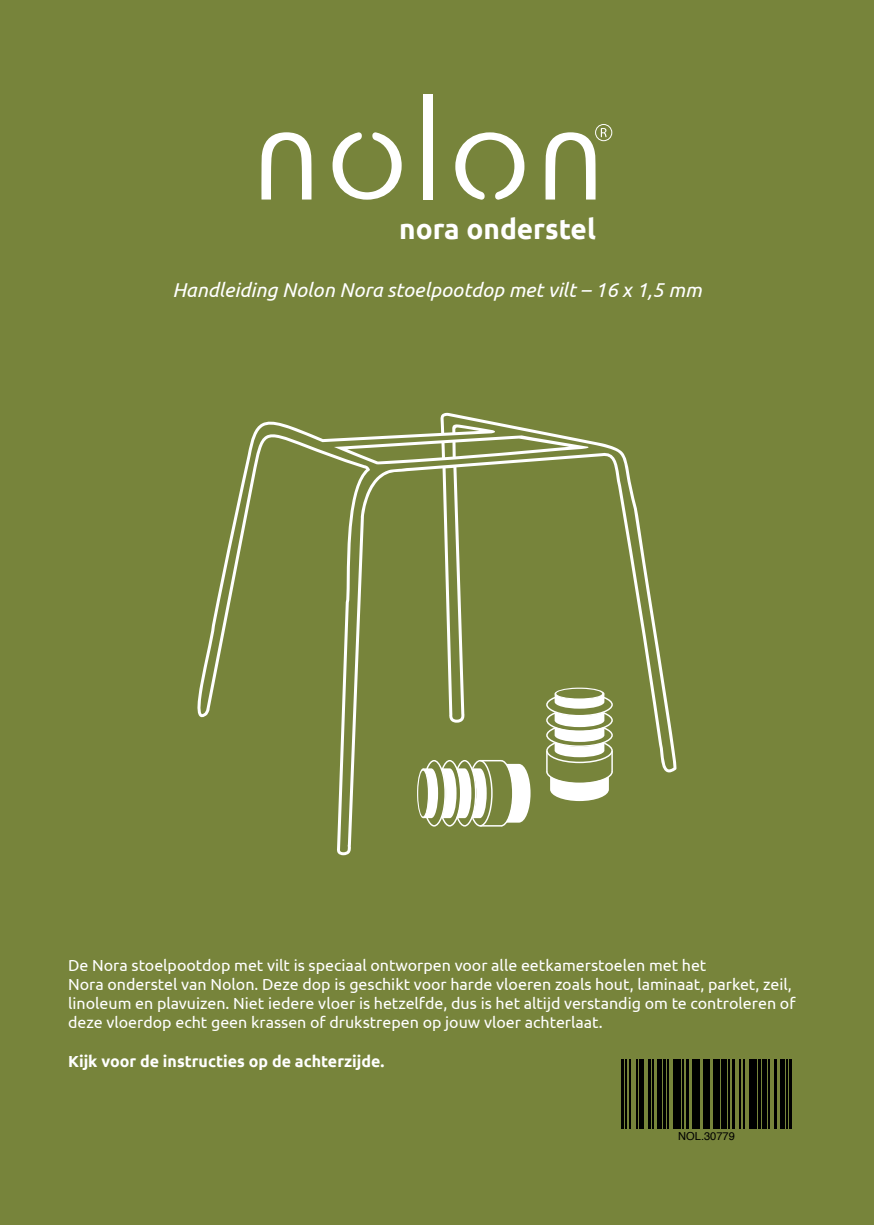
<style>
.page{position:relative;width:874px;height:1225px;background:#fff}
.page>*{position:absolute;margin:0;border:0;box-sizing:border-box;transform-origin:0 0}
.t1{font:700 28px "Ubuntu";color:#fff}
.t2{font:italic 20px "Ubuntu";color:#fff}
.t3{font:16px/19.2px "Ubuntu";color:#fff}
.t4{font:700 16px "Ubuntu";color:#fff}
.t5{font:11px "Helvetica";color:#000}
</style>
<div class="page">
<div style="left:0;top:0;width:873px;height:1225px;background:#77843b"></div>
<div style="left:423px;top:94px;width:10px;height:106px;background:#fff"></div>
<svg style="left:332px;top:132px;width:69px;height:68px"></svg>
<svg style="left:455px;top:132px;width:69px;height:68px"></svg>
<svg style="left:261px;top:132px;width:50px;height:67px"></svg>
<div style="left:595px;top:124px;width:17px;height:17px;border:1px solid #fff;border-radius:50%"></div>
<svg style="left:545px;top:128px;width:61px;height:71px"></svg>
<svg style="left:197px;top:413px;width:479px;height:442px"></svg>
<svg style="left:334px;top:435px;width:254px;height:29px"></svg>
<hr style="left:621px;top:1059px;width:3px;height:69px;background:#000">
<hr style="left:625px;top:1059px;width:1px;height:69px;background:#000">
<hr style="left:629px;top:1059px;width:1px;height:69px;background:#000">
<hr style="left:636px;top:1059px;width:1px;height:69px;background:#000">
<hr style="left:639px;top:1059px;width:4px;height:69px;background:#000">
<hr style="left:647px;top:1059px;width:3px;height:69px;background:#000">
<hr style="left:651px;top:1059px;width:2px;height:69px;background:#000">
<hr style="left:657px;top:1059px;width:4px;height:69px;background:#000">
<hr style="left:662px;top:1059px;width:3px;height:69px;background:#000">
<hr style="left:666px;top:1059px;width:2px;height:69px;background:#000">
<hr style="left:672px;top:1059px;width:3px;height:69px;background:#000">
<hr style="left:676px;top:1059px;width:4px;height:69px;background:#000">
<hr style="left:682px;top:1059px;width:1px;height:69px;background:#000">
<hr style="left:686px;top:1059px;width:3px;height:69px;background:#000">
<svg style="left:692px;top:1059px;width:3px;height:69px"></svg>
<hr style="left:697px;top:1059px;width:3px;height:69px;background:#000">
<hr style="left:702px;top:1059px;width:2px;height:69px;background:#000">
<hr style="left:705px;top:1059px;width:4px;height:69px;background:#000">
<hr style="left:712px;top:1059px;width:1px;height:69px;background:#000">
<hr style="left:715px;top:1059px;width:4px;height:69px;background:#000">
<div style="left:720px;top:1059px;width:6px;height:69px;background:#000"></div>
<hr style="left:727px;top:1059px;width:2px;height:69px;background:#000">
<hr style="left:731px;top:1059px;width:3px;height:69px;background:#000">
<hr style="left:738px;top:1059px;width:2px;height:69px;background:#000">
<hr style="left:742px;top:1059px;width:2px;height:69px;background:#000">
<div style="left:748px;top:1059px;width:6px;height:69px;background:#000"></div>
<hr style="left:755px;top:1059px;width:1px;height:69px;background:#000">
<hr style="left:758px;top:1059px;width:2px;height:69px;background:#000">
<hr style="left:762px;top:1059px;width:4px;height:69px;background:#000">
<hr style="left:767px;top:1059px;width:2px;height:69px;background:#000">
<hr style="left:773px;top:1059px;width:3px;height:69px;background:#000">
<hr style="left:780px;top:1059px;width:4px;height:69px;background:#000">
<hr style="left:785px;top:1059px;width:2px;height:69px;background:#000">
<hr style="left:788px;top:1059px;width:3px;height:69px;background:#000">
<svg style="left:546px;top:687px;width:66px;height:114px"></svg>
<svg style="left:417px;top:760px;width:113px;height:66px"></svg>
<p class="t1" style="left:399px;top:212px;width:198px">nora onderstel</p>
<p class="t2" style="left:172px;top:278px;width:530px">Handleiding Nolon Nora stoelpootdop met vilt – 16 x 1,5 mm</p>
<p class="t3" style="left:68px;top:954px;width:639px">De Nora stoelpootdop met vilt is speciaal ontworpen voor alle eetkamerstoelen met het</p>
<p class="t3" style="left:68px;top:974px;width:728px">Nora onderstel van Nolon. Deze dop is geschikt voor harde vloeren zoals hout, laminaat, parket, zeil, linoleum en plavuizen. Niet iedere vloer is hetzelfde, dus is het altijd verstandig om te controleren of deze vloerdop echt geen krassen of drukstrepen op jouw vloer achterlaat.</p>
<p class="t4" style="left:68px;top:1051px;width:318px">Kijk voor de instructies op de achterzijde.</p>
<p class="t5" style="left:678px;top:1127px;width:58px">NOL.30779</p>
</div>
